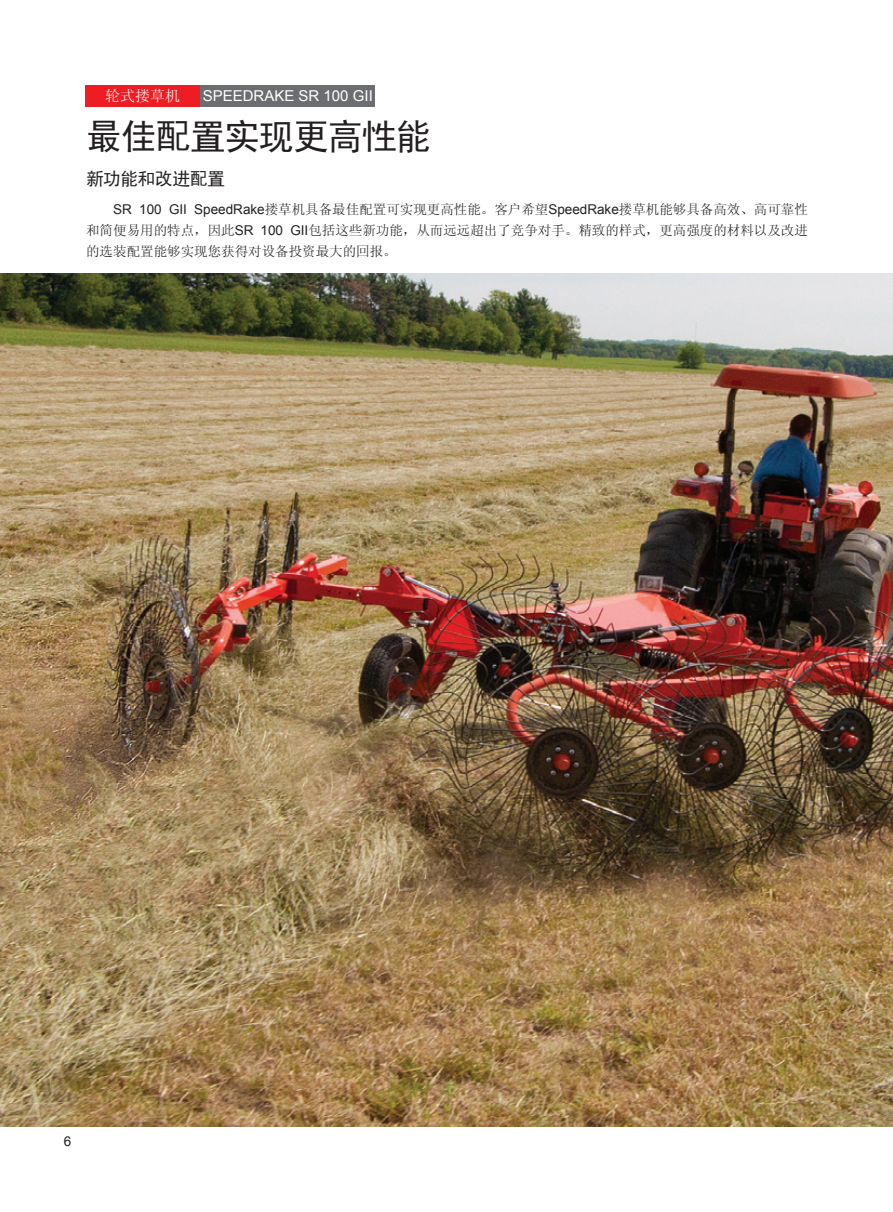
<style>
.page{position:relative;width:893px;height:1212px;background:#fff}
.page>*{position:absolute;margin:0;border:0;box-sizing:border-box;transform-origin:0 0}
.t1{font:36px "Sim Hei";letter-spacing:-.05em;color:#231f20}
.t2{font:18px "Sim Hei";letter-spacing:-.04em;color:#231f20}
.t3{font:15px "Arial";color:#fff}
.t4{font:15px "Sim Sun";color:#fff}
.t5{font:13.5px/21px "Sim Sun";color:#231f20;text-align:justify}
.t6{font:13.5px "Arial";color:#231f20}
.s1{font-family:"Arial"}
</style>
<div class="page">
<img style="left:0;top:274px;width:893px;height:853px">
<div style="left:85px;top:85px;width:115px;height:22px;background:#ee1d23"></div>
<div style="left:200px;top:85px;width:175px;height:22px;background:#6c6d70"></div>
<p class="t4" style="left:105px;top:88px;width:76px">轮式搂草机</p>
<p class="t3" style="left:203px;top:86px;width:172px">SpeedRake SR 100 GII</p>
<h1 class="t1" style="left:86px;top:118px;width:346px">最佳配置实现更高性能</h1>
<h2 class="t2" style="left:86px;top:169px;width:141px">新功能和改进配置</h2>
<p class="t5" style="left:86px;top:199px;width:723px;text-indent:27px"><span class="s1">SR 100 GII SpeedRake</span>搂草机具备最佳配置可实现更高性能。客户希望<span class="s1">SpeedRake</span>搂草机能够具备高效、高可靠性和简便易用的特点，因此<span class="s1">SR 100 GII</span>包括这些新功能，从而远远超出了竞争对手。精致的样式，更高强度的材料以及改进的选装配置能够实现您获得对设备投资最大的回报。</p>
<p class="t6" style="left:64px;top:1132px;width:9px">6</p>
</div>
